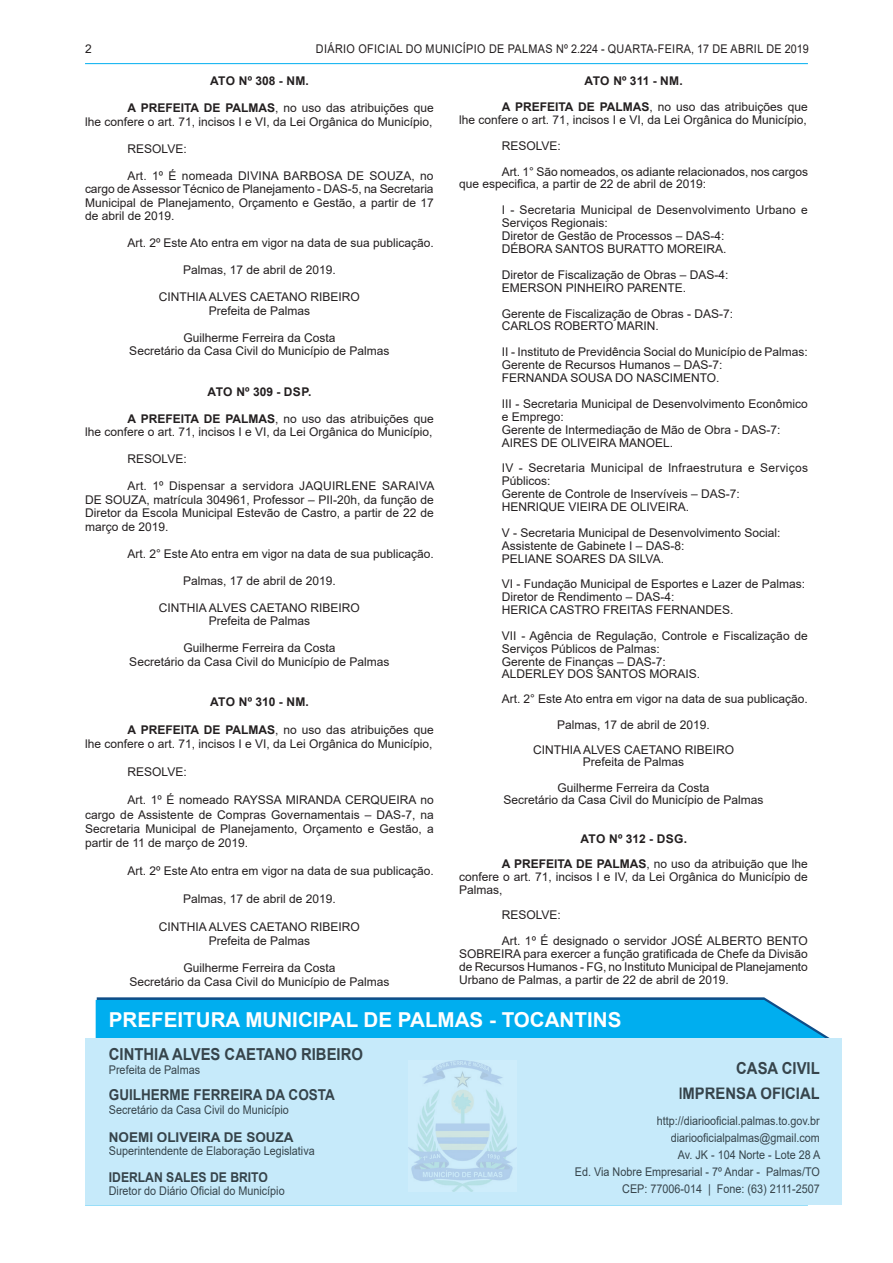
<style>
.page{position:relative;width:893px;height:1263px;background:#fff}
.page>*{position:absolute;margin:0;border:0;box-sizing:border-box;transform-origin:0 0}
.t1{font:700 20.55px "Arial";color:#fff}
.t2{font:700 16.5px/25.7px "Arial";color:#36444b;text-align:right;scale:.9 1}
.t3{font:700 15px "Arial";color:#36444b;scale:.9 1}
.t4{font:700 13.5px "Arial";color:#36444b}
.t5{font:700 13.5px "Arial";color:#36444b;scale:.9 1}
.t6{font:12px/12.9px "Arial";color:#231f20}
.t7{font:12px/17.1px "Arial";color:#36444b;text-align:right;scale:.9 1}
.t8{font:700 12px/25.8px "Arial";letter-spacing:.015em;color:#231f20}
.t9{font:12px "Arial";letter-spacing:.035em;color:#231f20;scale:.9 1}
.s1{font-weight:700}
.s2{font-weight:400}
</style>
<div class="page">
<hr style="left:85px;top:63px;width:723px;height:1px;background:#00aeef">
<hr style="left:85px;top:1204px;width:723px;height:1px;background:#00aeef">
<svg style="left:96px;top:997px;width:734px;height:41px;background:#0eace9"></svg>
<div style="left:85px;top:1038px;width:757px;height:166px;background:#c6eafa"></div>
<img style="left:408px;top:1061px;width:108px;height:130px">
<p class="t6" style="left:85px;top:42px;width:8px">2</p>
<p class="t9" style="left:316px;top:40px;width:549px">DIÁRIO OFICIAL DO MUNICÍPIO DE PALMAS Nº 2.224 - QUARTA-FEIRA, 17 DE ABRIL DE 2019</p>
<p class="t8" style="left:210px;top:68px;width:100px">ATO Nº 308 - NM.</p>
<p class="t6" style="left:85px;top:101px;width:350px;line-height:13.5px;text-align:right"><span class="s1">A PREFEITA DE PALMAS</span>, no uso das atribuições que<br>lhe confere o art. 71, incisos I e VI, da Lei Orgânica do Município,</p>
<p class="t6" style="left:128px;top:142px;width:61px">RESOLVE:</p>
<p class="t6" style="left:85px;top:169px;width:350px;line-height:13.5px;text-align:justify;text-indent:43px">Art. 1º É nomeada DIVINA BARBOSA DE SOUZA, no cargo de Assessor Técnico de Planejamento - DAS-5, na Secretaria Municipal de Planejamento, Orçamento e Gestão, a partir de 17 de abril de 2019.</p>
<p class="t6" style="left:128px;top:237px;width:308px">Art. 2º Este Ato entra em vigor na data de sua publicação.</p>
<p class="t6" style="left:183px;top:264px;width:154px">Palmas, 17 de abril de 2019.</p>
<p class="t6" style="left:159px;top:290px;width:202px;line-height:13.5px;text-align:center">CINTHIA ALVES CAETANO RIBEIRO<br>Prefeita de Palmas</p>
<p class="t6" style="left:129px;top:331px;width:262px;line-height:13.5px;text-align:center">Guilherme Ferreira da Costa<br>Secretário da Casa Civil do Município de Palmas</p>
<p class="t8" style="left:208px;top:379px;width:105px">ATO Nº 309 - DSP.</p>
<p class="t6" style="left:85px;top:412px;width:350px;line-height:13.5px;text-align:right"><span class="s1">A PREFEITA DE PALMAS</span>, no uso das atribuições que<br>lhe confere o art. 71, incisos I e VI, da Lei Orgânica do Município,</p>
<p class="t6" style="left:128px;top:453px;width:61px">RESOLVE:</p>
<p class="t6" style="left:85px;top:479px;width:351px;line-height:13.5px;text-align:justify;text-indent:43px">Art. 1º Dispensar a servidora JAQUIRLENE SARAIVA DE SOUZA, matrícula 304961, Professor – PII-20h, da função de Diretor da Escola Municipal Estevão de Castro, a partir de 22 de março de 2019.</p>
<p class="t6" style="left:128px;top:547px;width:308px">Art. 2° Este Ato entra em vigor na data de sua publicação.</p>
<p class="t6" style="left:183px;top:574px;width:154px">Palmas, 17 de abril de 2019.</p>
<p class="t6" style="left:159px;top:601px;width:202px;line-height:13.5px;text-align:center">CINTHIA ALVES CAETANO RIBEIRO<br>Prefeita de Palmas</p>
<p class="t6" style="left:129px;top:641px;width:262px;line-height:13.5px;text-align:center">Guilherme Ferreira da Costa<br>Secretário da Casa Civil do Município de Palmas</p>
<p class="t8" style="left:210px;top:689px;width:100px">ATO Nº 310 - NM.</p>
<p class="t6" style="left:85px;top:723px;width:350px;line-height:14.1px;text-align:right"><span class="s1">A PREFEITA DE PALMAS</span>, no uso das atribuições que<br>lhe confere o art. 71, incisos I e VI, da Lei Orgânica do Município,</p>
<p class="t6" style="left:128px;top:765px;width:61px">RESOLVE:</p>
<p class="t6" style="left:85px;top:793px;width:350px;line-height:14.1px;text-align:justify;text-indent:43px">Art. 1º É nomeado RAYSSA MIRANDA CERQUEIRA no cargo de Assistente de Compras Governamentais – DAS-7, na Secretaria Municipal de Planejamento, Orçamento e Gestão, a partir de 11 de março de 2019.</p>
<p class="t6" style="left:128px;top:864px;width:308px">Art. 2º Este Ato entra em vigor na data de sua publicação.</p>
<p class="t6" style="left:183px;top:892px;width:154px">Palmas, 17 de abril de 2019.</p>
<p class="t6" style="left:159px;top:920px;width:202px;line-height:14.1px;text-align:center">CINTHIA ALVES CAETANO RIBEIRO<br>Prefeita de Palmas</p>
<p class="t6" style="left:129px;top:961px;width:262px;line-height:13.5px;text-align:center">Guilherme Ferreira da Costa<br>Secretário da Casa Civil do Município de Palmas</p>
<p class="t8" style="left:502px;top:68px;width:308px;text-indent:83px">ATO Nº 311 - NM.<br>A PREFEITA DE PALMAS<span class="s2">, no uso das atribuições que</span></p>
<p class="t6" style="left:502px;top:107px;width:308px;line-height:25.8px;text-indent:-43px">lhe confere o art. 71, incisos I e VI, da Lei Orgânica do Município,<br>RESOLVE:<br>Art. 1° São nomeados, os adiante relacionados, nos cargos</p>
<p class="t6" style="left:502px;top:171px;width:308px;line-height:25.8px;text-indent:-43px">que especifica, a partir de 22 de abril de 2019:<br>I - Secretaria Municipal de Desenvolvimento Urbano e</p>
<p class="t6" style="left:502px;top:216px;width:226px">Serviços Regionais:<br>Diretor de Gestão de Processos – DAS-4:<br>DÉBORA SANTOS BURATTO MOREIRA.</p>
<p class="t6" style="left:502px;top:268px;width:228px">Diretor de Fiscalização de Obras – DAS-4:<br>EMERSON PINHEIRO PARENTE.</p>
<p class="t6" style="left:502px;top:307px;width:233px">Gerente de Fiscalização de Obras - DAS-7:<br>CARLOS ROBERTO MARIN.</p>
<p class="t6" style="left:502px;top:345px;width:308px">II - Instituto de Previdência Social do Município de Palmas:<br>Gerente de Recursos Humanos – DAS-7:<br>FERNANDA SOUSA DO NASCIMENTO.</p>
<p class="t6" style="left:502px;top:397px;width:308px">III - Secretaria Municipal de Desenvolvimento Econômico e Emprego:<br>Gerente de Intermediação de Mão de Obra - DAS-7:<br>AIRES DE OLIVEIRA MANOEL.</p>
<p class="t6" style="left:502px;top:462px;width:308px">IV - Secretaria Municipal de Infraestrutura e Serviços Públicos:<br>Gerente de Controle de Inservíveis – DAS-7:<br>HENRIQUE VIEIRA DE OLIVEIRA.</p>
<p class="t6" style="left:502px;top:526px;width:280px">V - Secretaria Municipal de Desenvolvimento Social:<br>Assistente de Gabinete I – DAS-8:<br>PELIANE SOARES DA SILVA.</p>
<p class="t6" style="left:502px;top:578px;width:305px">VI - Fundação Municipal de Esportes e Lazer de Palmas:<br>Diretor de Rendimento – DAS-4:<br>HERICA CASTRO FREITAS FERNANDES.</p>
<p class="t6" style="left:502px;top:629px;width:308px">VII - Agência de Regulação, Controle e Fiscalização de Serviços Públicos de Palmas:<br>Gerente de Finanças – DAS-7:<br>ALDERLEY DOS SANTOS MORAIS.</p>
<p class="t6" style="left:502px;top:693px;width:308px">Art. 2° Este Ato entra em vigor na data de sua publicação.</p>
<p class="t6" style="left:557px;top:718px;width:154px">Palmas, 17 de abril de 2019.</p>
<p class="t6" style="left:533px;top:743px;width:202px">CINTHIA ALVES CAETANO RIBEIRO</p>
<p class="t6" style="left:558px;top:749px;width:154px;line-height:25.2px;text-align:center">Prefeita de Palmas<br>Guilherme Ferreira da Costa</p>
<p class="t6" style="left:503px;top:793px;width:262px">Secretário da Casa Civil do Município de Palmas</p>
<p class="t8" style="left:502px;top:826px;width:308px;text-indent:79px">ATO Nº 312 - DSG.<br>A PREFEITA DE PALMAS<span class="s2">, no uso da atribuição que lhe</span></p>
<p class="t6" style="left:459px;top:870px;width:350px">confere o art. 71, incisos I e IV, da Lei Orgânica do Município de<br>Palmas,</p>
<p class="t6" style="left:502px;top:902px;width:308px;line-height:25.8px">RESOLVE:<br>Art. 1º É designado o servidor JOSÉ ALBERTO BENTO</p>
<p class="t6" style="left:459px;top:947px;width:350px;text-align:justify">SOBREIRA para exercer a função gratificada de Chefe da Divisão de Recursos Humanos - FG, no Instituto Municipal de Planejamento Urbano de Palmas, a partir de 22 de abril de 2019.</p>
<h1 class="t1" style="left:109px;top:1005px;width:514px">PREFEITURA MUNICIPAL DE PALMAS - TOCANTINS</h1>
<h2 class="t2" style="left:109px;top:1042px;width:284px">CINTHIA ALVES CAETANO RIBEIRO</h2>
<p class="t7" style="left:109px;top:1061px;width:103px">Prefeita de Palmas</p>
<p class="t3" style="left:109px;top:1084px;width:253px">GUILHERME FERREIRA DA COSTA</p>
<p class="t7" style="left:109px;top:1101px;width:202px">Secretário da Casa Civil do Município</p>
<p class="t4" style="left:109px;top:1127px;width:186px">NOEMI OLIVEIRA DE SOUZA</p>
<p class="t7" style="left:109px;top:1142px;width:230px">Superintendente de Elaboração Legislativa</p>
<p class="t5" style="left:109px;top:1167px;width:178px">IDERLAN SALES DE BRITO</p>
<p class="t7" style="left:109px;top:1182px;width:197px">Diretor do Diário Oficial do Município</p>
<h2 class="t2" style="left:678px;top:1055px;width:159px">CASA CIVIL<br>IMPRENSA OFICIAL</h2>
<p class="t7" style="left:575px;top:1112px;width:274px">http://diariooficial.palmas.to.gov.br diariooficialpalmas@gmail.com<br>Av. JK - 104 Norte - Lote 28 A<br>Ed. Via Nobre Empresarial - 7º Andar - Palmas/TO CEP: 77006-014 | Fone: (63) 2111-2507</p>
</div>
